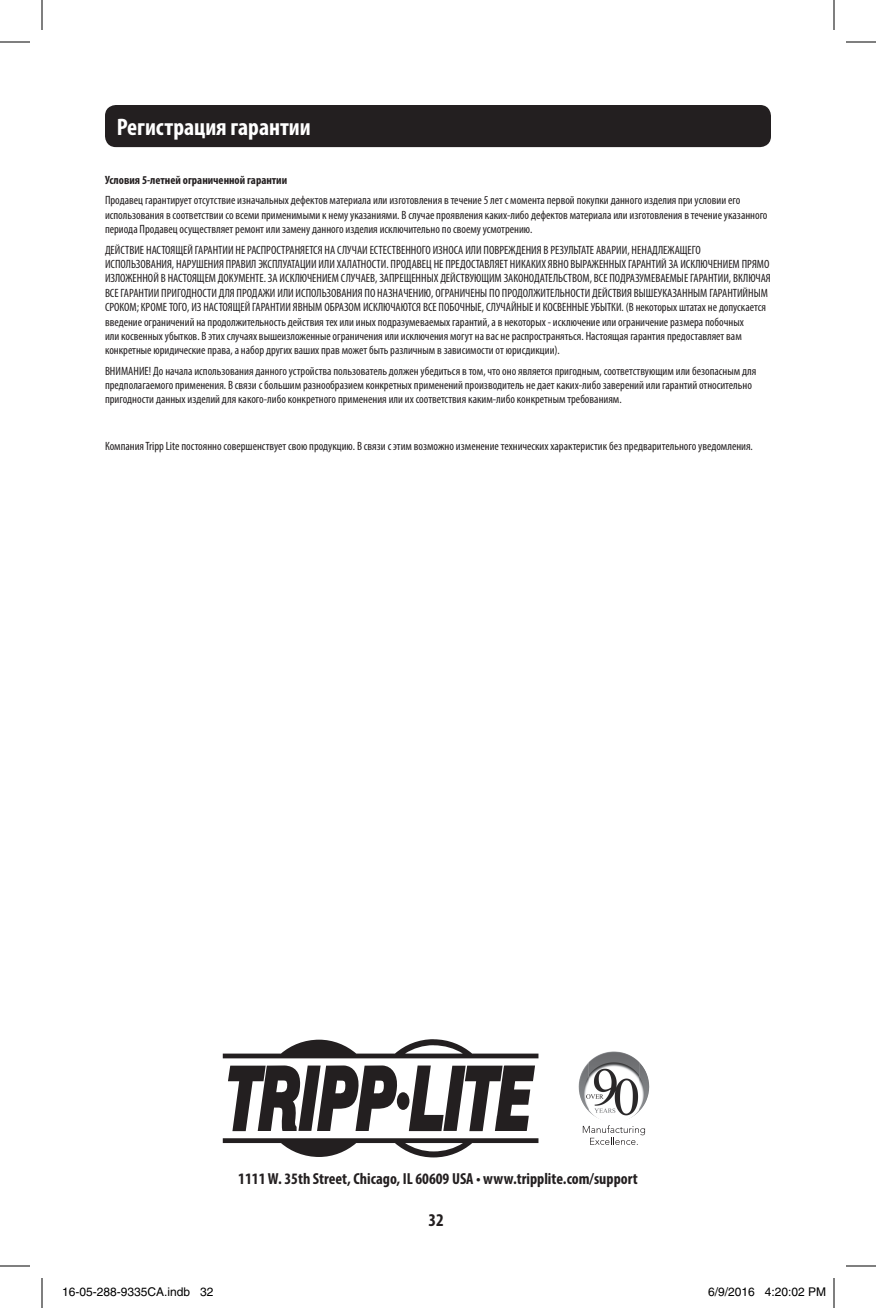
<style>
.page{position:relative;width:876px;height:1308px;background:#fff}
.page>*{position:absolute;margin:0;border:0;box-sizing:border-box;transform-origin:0 0}
.t1{font:700 condensed 24px "Myriad Pro";color:#fff}
.t2{font:700 condensed 18px "Myriad Pro";color:#231f20}
.t3{font:700 condensed 16px "Myriad Pro";color:#231f20}
.t4{font:condensed 12px/14.4px "Myriad Pro";color:#231f20}
.t5{font:12px "Helvetica";color:#000}
.t6{font:700 condensed 12px "Myriad Pro";color:#231f20}
</style>
<div class="page">
<div style="left:105px;top:105px;width:666px;height:42px;background:#231f20;border-radius:11px"></div>
<div style="left:397px;top:1092px;width:12px;height:18px;background:#231f20;border-radius:50%"></div>
<svg style="left:228px;top:1066px;width:170px;height:65px"></svg>
<svg style="left:409px;top:1066px;width:126px;height:65px"></svg>
<svg style="left:223px;top:1039px;width:315px;height:19px"></svg>
<svg style="left:223px;top:1138px;width:315px;height:20px"></svg>
<img style="left:589px;top:1051px;width:23px;height:66px">
<img style="left:579px;top:1063px;width:9px;height:43px">
<img style="left:639px;top:1067px;width:10px;height:44px">
<svg style="left:583px;top:1125px;width:62px;height:20px"></svg>
<svg style="left:586px;top:1094px;width:18px;height:5px"></svg>
<hr style="left:0;top:42px;width:30px;height:1px;background:#000">
<hr style="left:846px;top:42px;width:30px;height:1px;background:#000">
<hr style="left:0;top:1266px;width:30px;height:1px;background:#000">
<hr style="left:846px;top:1266px;width:30px;height:1px;background:#000">
<hr style="left:42px;top:0;width:1px;height:30px;background:#000">
<hr style="left:42px;top:1278px;width:1px;height:30px;background:#000">
<hr style="left:834px;top:0;width:1px;height:30px;background:#000">
<hr style="left:834px;top:1278px;width:1px;height:30px;background:#000">
<p class="t1" style="left:117px;top:112px;width:196px">Регистрация гарантии</p>
<p class="t6" style="left:105px;top:173px;width:184px">Условия 5-летней ограниченной гарантии</p>
<p class="t4" style="left:105px;top:193px;width:664px">Продавец гарантирует отсутствие изначальных дефектов материала или изготовления в течение 5 лет с момента первой покупки данного изделия при условии его использования в соответствии со всеми применимыми к нему указаниями. В случае проявления каких-либо дефектов материала или изготовления в течение указанного периода Продавец осуществляет ремонт или замену данного изделия исключительно по своему усмотрению.</p>
<p class="t4" style="left:105px;top:242px;width:667px">ДЕЙСТВИЕ НАСТОЯЩЕЙ ГАРАНТИИ НЕ РАСПРОСТРАНЯЕТСЯ НА СЛУЧАИ ЕСТЕСТВЕННОГО ИЗНОСА ИЛИ ПОВРЕЖДЕНИЯ В РЕЗУЛЬТАТЕ АВАРИИ, НЕНАДЛЕЖАЩЕГО ИСПОЛЬЗОВАНИЯ, НАРУШЕНИЯ ПРАВИЛ ЭКСПЛУАТАЦИИ ИЛИ ХАЛАТНОСТИ. ПРОДАВЕЦ НЕ ПРЕДОСТАВЛЯЕТ НИКАКИХ ЯВНО ВЫРАЖЕННЫХ ГАРАНТИЙ ЗА ИСКЛЮЧЕНИЕМ ПРЯМО ИЗЛОЖЕННОЙ В НАСТОЯЩЕМ ДОКУМЕНТЕ. ЗА ИСКЛЮЧЕНИЕМ СЛУЧАЕВ, ЗАПРЕЩЕННЫХ ДЕЙСТВУЮЩИМ ЗАКОНОДАТЕЛЬСТВОМ, ВСЕ ПОДРАЗУМЕВАЕМЫЕ ГАРАНТИИ, ВКЛЮЧАЯ ВСЕ ГАРАНТИИ ПРИГОДНОСТИ ДЛЯ ПРОДАЖИ ИЛИ ИСПОЛЬЗОВАНИЯ ПО НАЗНАЧЕНИЮ, ОГРАНИЧЕНЫ ПО ПРОДОЛЖИТЕЛЬНОСТИ ДЕЙСТВИЯ ВЫШЕУКАЗАННЫМ ГАРАНТИЙНЫМ СРОКОМ; КРОМЕ ТОГО, ИЗ НАСТОЯЩЕЙ ГАРАНТИИ ЯВНЫМ ОБРАЗОМ ИСКЛЮЧАЮТСЯ ВСЕ ПОБОЧНЫЕ, СЛУЧАЙНЫЕ И КОСВЕННЫЕ УБЫТКИ. (В некоторых штатах не допускается введение ограничений на продолжительность действия тех или иных подразумеваемых гарантий, а в некоторых - исключение или ограничение размера побочных<br>или косвенных убытков. В этих случаях вышеизложенные ограничения или исключения могут на вас не распространяться. Настоящая гарантия предоставляет вам конкретные юридические права, а набор других ваших прав может быть различным в зависимости от юрисдикции).</p>
<p class="t4" style="left:105px;top:363px;width:653px">ВНИМАНИЕ! До начала использования данного устройства пользователь должен убедиться в том, что оно является пригодным, соответствующим или безопасным для предполагаемого применения. В связи с большим разнообразием конкретных применений производитель не дает каких-либо заверений или гарантий относительно пригодности данных изделий для какого-либо конкретного применения или их соответствия каким-либо конкретным требованиям.</p>
<p class="t4" style="left:105px;top:438px;width:649px">Компания Tripp Lite постоянно совершенствует свою продукцию. В связи с этим возможно изменение технических характеристик без предварительного уведомления.</p>
<p class="t3" style="left:238px;top:1168px;width:401px">1111 W. 35th Street, Chicago, IL 60609 USA • www.tripplite.com/support</p>
<h2 class="t2" style="left:429px;top:1208px;width:17px">32</h2>
<p class="t5" style="left:62px;top:1285px;width:153px">16-05-288-9335CA.indb 32</p>
<p class="t5" style="left:708px;top:1285px;width:120px">6/9/2016 4:20:02 PM</p>
</div>
